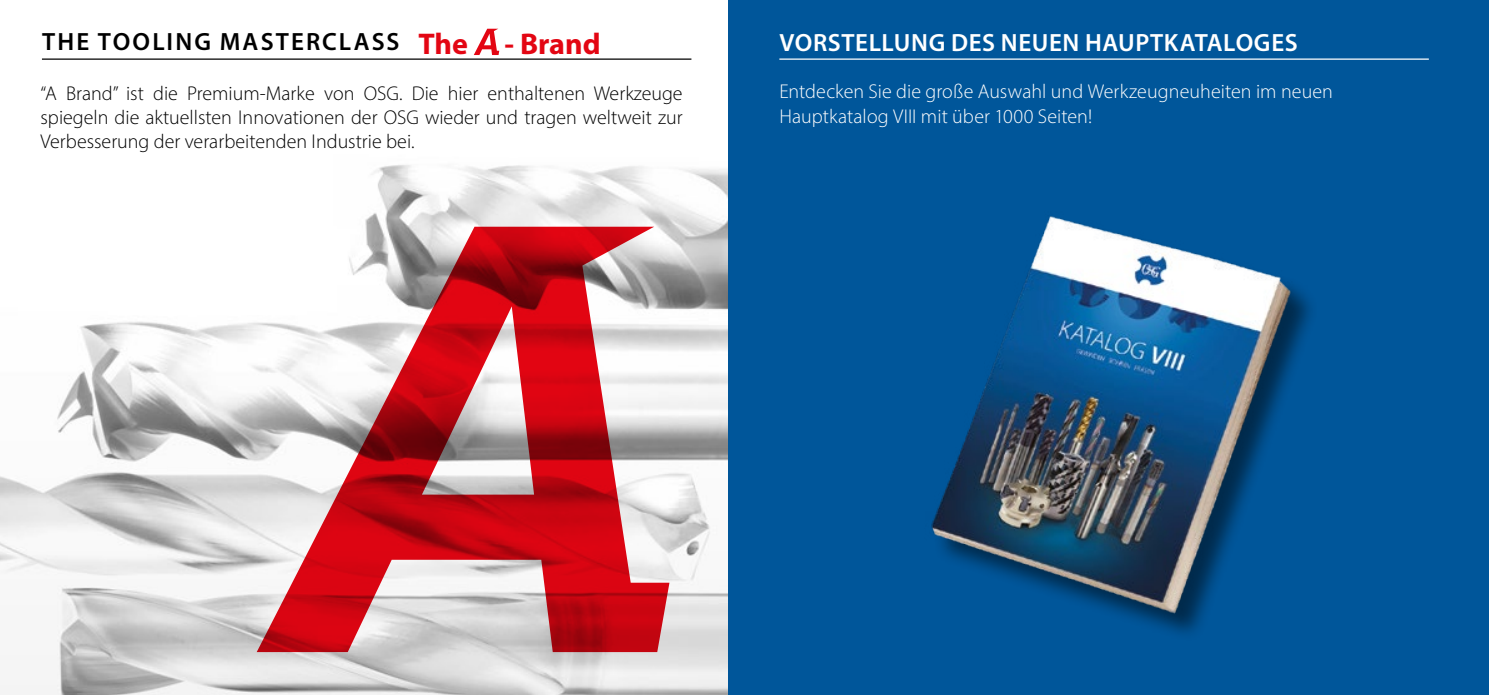
<style>
.page{position:relative;width:1489px;height:695px;background:#fff}
.page>*{position:absolute;margin:0;border:0;box-sizing:border-box;transform-origin:0 0}
.t1{font:700 30px "Myriad Pro";color:#e30613}
.t2{font:600 25px "Myriad Pro";letter-spacing:.025em;color:#fff}
.t3{font:600 25px "Myriad Pro";letter-spacing:.085em;color:#000}
.t4{font:300 20px/24px "Myriad Pro";color:#000;text-align:justify}
.t5{font:300 20px/25px "Myriad Pro";letter-spacing:.005em;color:#fff}
</style>
<div class="page">
<img style="left:0;top:165px;width:728px;height:529px">
<hr style="left:42px;top:58px;width:649px;height:2px;background:#000">
<svg style="left:257px;top:227px;width:412px;height:425px"></svg>
<div style="left:728px;top:0;width:760px;height:694px;background:#00569a"></div>
<hr style="left:779px;top:58px;width:649px;height:2px;background:#fff">
<img style="left:931px;top:216px;width:380px;height:418px">
<svg style="left:474px;top:29px;width:25px;height:26px"></svg>
<h1 class="t1" style="left:418px;top:25px;width:184px">The - Brand</h1>
<p class="t3" style="left:42px;top:26px;width:359px">THE TOOLING MASTERCLASS</p>
<p class="t2" style="left:779px;top:27px;width:519px">VORSTELLUNG DES NEUEN HAUPTKATALOGES</p>
<p class="t5" style="left:779px;top:79px;width:555px">Entdecken Sie die große Auswahl und Werkzeugneuheiten im neuen<br>Hauptkatalog VIII mit über 1000 Seiten!</p>
<p class="t4" style="left:41px;top:81px;width:643px">“A Brand” ist die Premium-Marke von OSG. Die hier enthaltenen Werkzeuge spiegeln die aktuellsten Innovationen der OSG wieder und tragen weltweit zur Verbesserung der verarbeitenden Industrie bei.</p>
</div>
